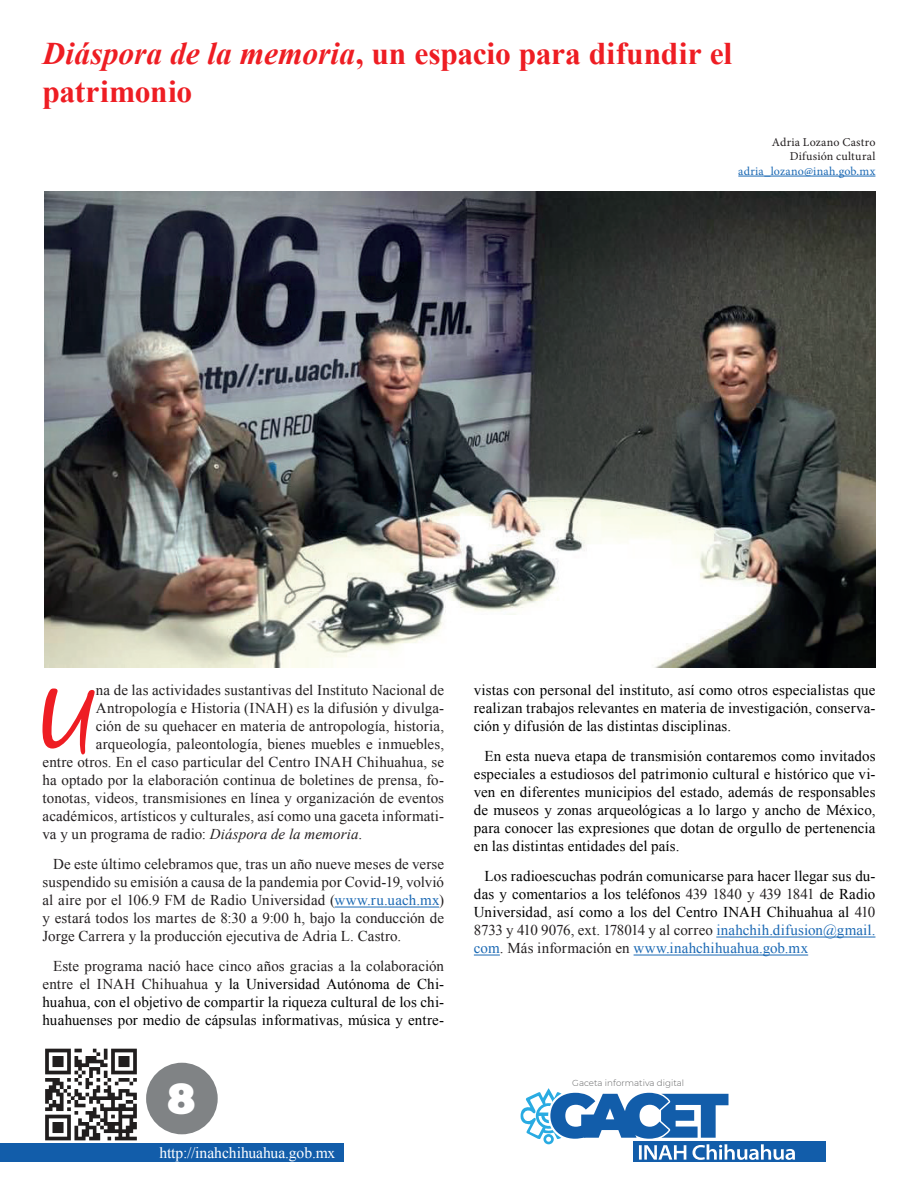
<style>
.page{position:relative;width:918px;height:1188px;background:#fff}
.page>*{position:absolute;margin:0;border:0;box-sizing:border-box;transform-origin:0 0}
.t1{font:93.9px "Black Jack";color:#ee1d23}
.t2{font:900 42px "Montserrat";color:#fff}
.t3{font:700 31.5px/37.8px "Times New Roman";letter-spacing:-.005em;color:#ee1d23}
.t4{font:15.6px "Times New Roman";color:#fff}
.t5{font:15px/18px "Times New Roman";letter-spacing:.01em;color:#000001;text-align:justify}
.t6{font:15px/18px "Times New Roman";letter-spacing:.005em;color:#231f20;text-align:justify}
.t7{font:12px/14.4px "Minion Pro";letter-spacing:.025em;color:#231f20;text-align:right}
.t8{font:12px "Minion Pro";letter-spacing:.015em;color:#1b69b4}
.t9{font:300 8.7px "Montserrat";color:#626364}
.s1{font-style:italic}
.s2{color:#1b69b4}
.s3{color:#231f20}
</style>
<div class="page">
<div style="left:634px;top:1141px;width:192px;height:21px;background:#125daa"></div>
<svg style="left:520px;top:1088px;width:275px;height:72px"></svg>
<div style="left:0;top:1143px;width:344px;height:19px;background:#125daa"></div>
<div style="left:146px;top:1063px;width:72px;height:71px;background:#808385;border-radius:50%"></div>
<svg style="left:45px;top:1049px;width:92px;height:91px"></svg>
<hr style="left:738px;top:176px;width:137px;height:1px;background:#1b69b4">
<hr style="left:335px;top:907px;width:104px;height:1px;background:#1b69b4">
<hr style="left:716px;top:937px;width:159px;height:1px;background:#1b69b4">
<svg style="left:474px;top:955px;width:26px;height:1px"></svg>
<hr style="left:634px;top:955px;width:174px;height:1px;background:#1b69b4">
<img style="left:44px;top:192px;width:831px;height:476px">
<h3 class="t3" style="left:43px;top:34px;width:691px"><span class="s1">Diáspora de la memoria</span>, un espacio para difundir el patrimonio</h3>
<p class="t7" style="left:772px;top:135px;width:105px">Adria Lozano Castro<br>Difusión cultural</p>
<p class="t8" style="left:738px;top:163px;width:139px">adria_lozano@inah.gob.mx</p>
<h1 class="t1" style="left:40px;top:662px;width:57px">U</h1>
<p class="t6" style="left:96px;top:681px;width:350px">na de las actividades sustantivas del Instituto Nacional de</p>
<p class="t6" style="left:96px;top:699px;width:350px">Antropología e Historia (INAH) es la difusión y divulga-</p>
<p class="t6" style="left:96px;top:717px;width:350px">ción de su quehacer en materia de antropología, historia,</p>
<p class="t6" style="left:96px;top:735px;width:350px">arqueología, paleontología, bienes muebles e inmuebles,</p>
<p class="t6" style="left:43px;top:753px;width:403px">entre otros. En el caso particular del Centro INAH Chihuahua, se</p>
<p class="t6" style="left:43px;top:771px;width:403px">ha optado por la elaboración continua de boletines de prensa, fo-</p>
<p class="t6" style="left:43px;top:789px;width:403px">tonotas, videos, transmisiones en línea y organización de eventos</p>
<p class="t6" style="left:43px;top:807px;width:403px">académicos, artísticos y culturales, así como una gaceta informati-</p>
<p class="t6" style="left:43px;top:825px;width:321px">va y un programa de radio: <span class="s1">Diáspora de la memoria</span>.</p>
<p class="t6" style="left:43px;top:855px;width:403px;text-indent:11px">De este último celebramos que, tras un año nueve meses de verse suspendido su emisión a causa de la pandemia por Covid-19, volvió al aire por el 106.9 FM de Radio Universidad (<span class="s2">www.ru.uach.mx</span>) y estará todos los martes de 8:30 a 9:00 h, bajo la conducción de Jorge Carrera y la producción ejecutiva de Adria L. Castro.</p>
<p class="t5" style="left:43px;top:957px;width:403px;text-indent:11px"><span class="s3">Este programa nació hace cinco años gracias a la colaboración entre el INAH Chihuahua</span> y la Universidad Autónoma de Chi&shy;huahua, con el objetivo de compartir la riqueza cultural de los chi&shy;huahuenses por medio de cápsulas informativas, música y entre-</p>
<h2 class="t2" style="left:167px;top:1068px;width:30px">8</h2>
<p class="t4" style="left:159px;top:1142px;width:177px">http://inahchihuahua.gob.mx</p>
<p class="t5" style="left:474px;top:681px;width:403px">vistas con personal del instituto, así como otros especialistas que realizan trabajos relevantes en materia de investigación, conserva&shy;ción y difusión de las distintas disciplinas.</p>
<p class="t5" style="left:474px;top:747px;width:403px;text-indent:11px">En esta nueva etapa de transmisión contaremos como invitados especiales a estudiosos del patrimonio cultural e histórico que vi&shy;ven en diferentes municipios del estado, además de responsables de museos y zonas arqueológicas a lo largo y ancho de México, para conocer las expresiones que dotan de orgullo de pertenencia en las distintas entidades del país.</p>
<p class="t5" style="left:474px;top:867px;width:403px;text-indent:11px">Los radioescuchas podrán comunicarse para hacer llegar sus du&shy;das y comentarios a los teléfonos <span class="s3">439 1840 y 439 1841</span> de Radio Universidad, así como a los del Centro INAH Chihuahua al <span class="s3">410<br>8733 y 410 9076, ext. 178014 y al correo</span> <span class="s2">inahchih.difusion@gmail. com</span><span class="s3">. Más información en</span> <span class="s2">www.inahchihuahua.gob.mx</span></p>
<p class="t9" style="left:572px;top:1077px;width:113px">Gaceta informativa digital</p>
</div>
